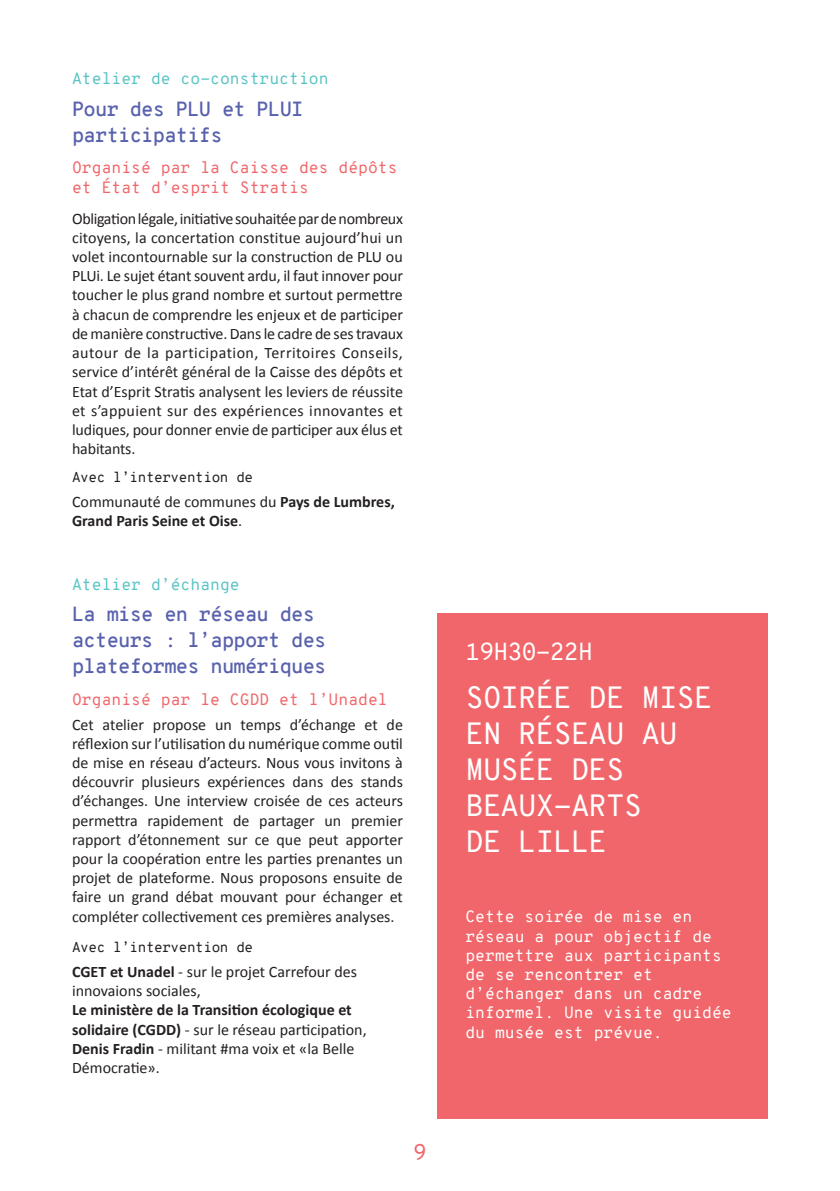
<style>
.page{position:relative;width:840px;height:1191px;background:#fff}
.page>*{position:absolute;margin:0;border:0;box-sizing:border-box;transform-origin:0 0}
.t1{font:30px/36px "Overpass Mono";letter-spacing:-.03em;color:#fff}
.t2{font:24px "Overpass Mono";letter-spacing:-.03em;color:#fff}
.t3{font:22px "Overpass Mono";color:#f1666a}
.t4{font:600 20px/26px "Overpass Mono";letter-spacing:-.04em;color:#5861ac}
.t5{font:16px/19.2px "Calibri";color:#231f20;text-align:justify}
.t6{font:16px/19.2px "Overpass Mono";color:#fff}
.t7{font:16px/20px "Overpass Mono";color:#f1666a}
.t8{font:700 16px/19.2px "Calibri";color:#231f20}
.t9{font:16px "Overpass Mono";color:#59c4c5}
.t10{font:14px "Overpass Mono";letter-spacing:-.03em;color:#231f20}
.s1{font-weight:400}
.s2{font-weight:700}
</style>
<div class="page">
<div style="left:437px;top:614px;width:330px;height:505px;background:#f1666a"></div>
<p class="t9" style="left:72px;top:67px;width:258px">Atelier de co-construction</p>
<p class="t4" style="left:72px;top:96px;width:233px">Pour des PLU et PLUI participatifs</p>
<p class="t7" style="left:72px;top:158px;width:327px">Organisé par la Caisse des dépôts et État d’esprit Stratis</p>
<p class="t5" style="left:72px;top:209px;width:332px">Obligation légale, initiative souhaitée par de nombreux citoyens, la concertation constitue aujourd’hui un volet incontournable sur la construction de PLU ou PLUi. Le sujet étant souvent ardu, il faut innover pour toucher le plus grand nombre et surtout permettre à chacun de comprendre les enjeux et de participer de manière constructive. Dans le cadre de ses travaux autour de la participation, Territoires Conseils, service d’intérêt général de la Caisse des dépôts et Etat d’Esprit Stratis analysent les leviers de réussite et s’appuient sur des expériences innovantes et ludiques, pour donner envie de participer aux élus et habitants.</p>
<p class="t10" style="left:72px;top:467px;width:182px">Avec l’intervention de</p>
<p class="t8" style="left:72px;top:492px;width:324px"><span class="s1">Communauté de communes du</span> Pays de Lumbres,<br>Grand Paris Seine et Oise<span class="s1">.</span></p>
<p class="t9" style="left:72px;top:572px;width:169px">Atelier d’échange</p>
<p class="t4" style="left:72px;top:601px;width:256px">La mise en réseau des acteurs : l’apport des plateformes numériques</p>
<p class="t7" style="left:72px;top:689px;width:317px">Organisé par le CGDD et l’Unadel</p>
<p class="t5" style="left:72px;top:714px;width:332px">Cet atelier propose un temps d’échange et de réflexion sur l’utilisation du numérique comme outil de mise en réseau d’acteurs. Nous vous invitons à découvrir plusieurs expériences dans des stands d’échanges. Une interview croisée de ces acteurs permettra rapidement de partager un premier rapport d’étonnement sur ce que peut apporter pour la coopération entre les parties prenantes un projet de plateforme. Nous proposons ensuite de faire un grand débat mouvant pour échanger et compléter collectivement ces premières analyses.</p>
<p class="t10" style="left:72px;top:937px;width:182px">Avec l’intervention de</p>
<p class="t5" style="left:72px;top:962px;width:286px"><span class="s2">CGET et Unadel</span> - sur le projet Carrefour des innovaions sociales,</p>
<p class="t5" style="left:72px;top:1000px;width:296px;text-align:left"><span class="s2">Le ministère de la Transition écologique et solidaire (CGDD)</span> - sur le réseau participation, <span class="s2">Denis Fradin</span> - militant #ma voix et «la Belle Démocratie».</p>
<h3 class="t3" style="left:413px;top:1136px;width:15px">9</h3>
<h2 class="t2" style="left:465px;top:635px;width:129px">19H30-22H</h2>
<h1 class="t1" style="left:465px;top:679px;width:249px">SOIRÉE DE MISE<br>EN RÉSEAU AU<br>MUSÉE DES<br>BEAUX-ARTS<br>DE LILLE</h1>
<p class="t6" style="left:465px;top:907px;width:268px">Cette soirée de mise en réseau a pour objectif de permettre aux participants de se rencontrer et d’échanger dans un cadre informel. Une visite guidée du musée est prévue.</p>
</div>
